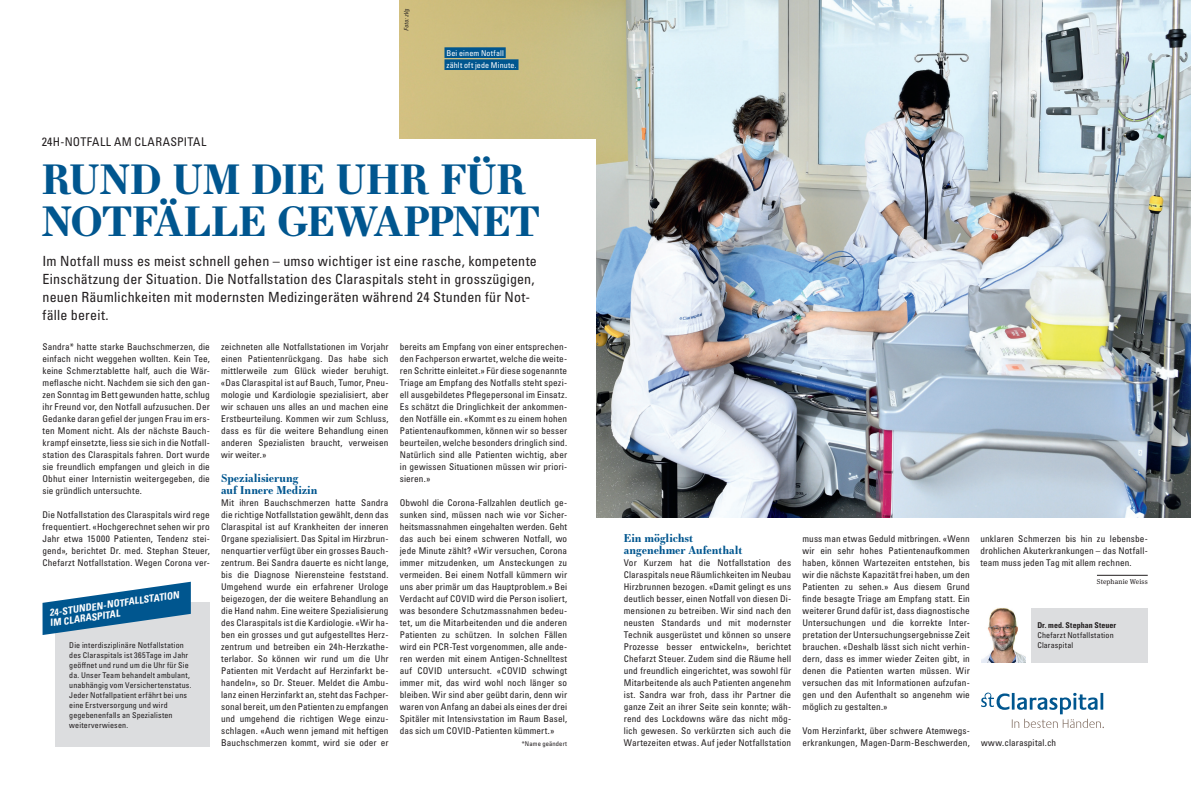
<style>
.page{position:relative;width:1191px;height:800px;background:#fff}
.page>*{position:absolute;margin:0;border:0;box-sizing:border-box;transform-origin:0 0}
.t1{font:700 41px/42px "Essonnes Text";letter-spacing:-.01em;color:#00568f}
.t2{font:condensed 14px/18px "Univers LT Pro";letter-spacing:.015em;color:#231f20}
.t3{font:condensed 12px "Univers LT Pro";letter-spacing:.03em;color:#231f20}
.t4{font:700 11px/12px "Essonnes Text";color:#00568f}
.t5{font:italic 700 condensed 9.9px/10px "Univers LT Pro";color:#fff}
.t6{font:condensed 9.2px/12px "Univers LT Pro";letter-spacing:.01em;color:#231f20;text-align:justify}
.t7{font:condensed 8px/10px "Univers LT Pro";letter-spacing:.02em;color:#231f20}
.t8{font:condensed 8px/12px "Univers LT Pro";letter-spacing:.02em;color:#fff}
.t9{font:700 condensed 8px "Univers LT Pro";letter-spacing:.01em;color:#231f20}
.t10{font:7px "Meta Serif Pro";letter-spacing:.015em;color:#231f20}
.t11{font:condensed 6.5px "Univers LT Pro";letter-spacing:.02em;color:#231f20}
.t12{font:italic condensed 6px "Univers LT Pro";color:#231f20}
</style>
<div class="page">
<img style="left:400px;top:0;width:791px;height:518px">
<div style="left:0;top:140px;width:595px;height:384px;background:#fff"></div>
<div style="left:444px;top:47px;width:62px;height:11px;background:#00568f"></div>
<div style="left:444px;top:59px;width:74px;height:11px;background:#00568f"></div>
<div style="left:1031px;top:608px;width:117px;height:54px;background:#dcdddf"></div>
<img style="left:981px;top:608px;width:44px;height:54px">
<hr style="left:1097px;top:575px;width:50px;height:1px;background:#231f20">
<div style="left:55px;top:602px;width:155px;height:144px;background:#dcdddf"></div>
<svg style="left:43px;top:581px;width:148px;height:54px"></svg>
<svg style="left:981px;top:692px;width:123px;height:36px"></svg>
<p class="t12" style="left:402px;top:31px;width:24px;rotate:-90deg">Foto: zVg</p>
<p class="t8" style="left:446px;top:46px;width:72px">Bei einem Notfall zählt oft jede Minute.</p>
<h3 class="t3" style="left:42px;top:134px;width:166px">24H-NOTFALL AM CLARASPITAL</h3>
<h1 class="t1" style="left:42px;top:157px;width:499px">RUND UM DIE UHR FÜR<br>NOTFÄLLE GEWAPPNET</h1>
<p class="t2" style="left:43px;top:251px;width:496px">Im Notfall muss es meist schnell gehen – umso wichtiger ist eine rasche, kompetente Einschätzung der Situation. Die Notfallstation des Claraspitals steht in grosszügigen, neuen Räumlichkeiten mit modernsten Medizingeräten während 24 Stunden für Not&shy;fälle bereit.</p>
<p class="t6" style="left:43px;top:340px;width:169px">Sandra* hatte starke Bauchschmerzen, die einfach nicht weggehen wollten. Kein Tee, keine Schmerztablette half, auch die Wär&shy;meflasche nicht. Nachdem sie sich den gan&shy;zen Sonntag im Bett gewunden hatte, schlug ihr Freund vor, den Notfall aufzusuchen. Der Gedanke daran gefiel der jungen Frau im ers&shy;ten Moment nicht. Als der nächste Bauch&shy;krampf einsetzte, liess sie sich in die Notfall&shy;station des Claraspitals fahren. Dort wurde sie freundlich empfangen und gleich in die Obhut einer Internistin weitergegeben, die sie gründlich untersuchte.</p>
<p class="t6" style="left:43px;top:508px;width:169px">Die Notfallstation des Claraspitals wird rege frequentiert. «Hochgerechnet sehen wir pro Jahr etwa 15000 Patienten, Tendenz stei&shy;gend», berichtet Dr. med. Stephan Steuer, Chefarzt Notfallstation. Wegen Corona ver-</p>
<p class="t6" style="left:400px;top:340px;width:169px">bereits am Empfang von einer entsprechen&shy;den Fachperson erwartet, welche die weite&shy;ren Schritte einleitet.» Für diese sogenannte Triage am Empfang des Notfalls steht spezi&shy;ell ausgebildetes Pflegepersonal im Einsatz.<br>Es schätzt die Dringlichkeit der ankommen&shy;den Notfälle ein. «Kommt es zu einem hohen Patientenaufkommen, können wir so besser beurteilen, welche besonders dringlich sind.<br>Natürlich sind alle Patienten wichtig, aber in gewissen Situationen müssen wir priori&shy;sieren.»</p>
<p class="t6" style="left:400px;top:496px;width:169px">Obwohl die Corona-Fallzahlen deutlich ge&shy;sunken sind, müssen nach wie vor Sicher&shy;heitsmassnahmen eingehalten werden. Geht das auch bei einem schweren Notfall, wo jede Minute zählt? «Wir versuchen, Corona immer mitzudenken, um Ansteckungen zu vermeiden. Bei einem Notfall kümmern wir uns aber primär um das Hauptproblem.» Bei Verdacht auf COVID wird die Person isoliert, was besondere Schutzmassnahmen bedeu&shy;tet, um die Mitarbeitenden und die anderen Patienten zu schützen. In solchen Fällen wird ein PCR-Test vorgenommen, alle ande&shy;ren werden mit einem Antigen-Schnelltest auf COVID untersucht. «COVID schwingt immer mit, das wird wohl noch länger so bleiben. Wir sind aber geübt darin, denn wir waren von Anfang an dabei als eines der drei Spitäler mit Intensivstation im Raum Basel, das sich um COVID-Patienten kümmert.»</p>
<p class="t11" style="left:522px;top:739px;width:47px">*Name geändert</p>
<p class="t6" style="left:221px;top:340px;width:169px">zeichneten alle Notfallstationen im Vorjahr einen Patientenrückgang. Das habe sich mittlerweile zum Glück wieder beruhigt. «Das Claraspital ist auf Bauch, Tumor, Pneu&shy;mologie und Kardiologie spezialisiert, aber wir schauen uns alles an und machen eine Erstbeurteilung. Kommen wir zum Schluss, dass es für die weitere Behandlung einen anderen Spezialisten braucht, verweisen wir weiter.»</p>
<p class="t4" style="left:221px;top:471px;width:98px">Spezialisierung<br>auf Innere Medizin</p>
<p class="t6" style="left:221px;top:496px;width:169px">Mit ihren Bauchschmerzen hatte Sandra die richtige Notfallstation gewählt, denn das Claraspital ist auf Krankheiten der inneren Organe spezialisiert. Das Spital im Hirzbrun&shy;nenquartier verfügt über ein grosses Bauch&shy;zentrum. Bei Sandra dauerte es nicht lange, bis die Diagnose Nierensteine feststand.<br>Umgehend wurde ein erfahrener Urologe beigezogen, der die weitere Behandlung an die Hand nahm. Eine weitere Spezialisierung des Claraspitals ist die Kardiologie. «Wir ha&shy;ben ein grosses und gut aufgestelltes Herz&shy;zentrum und betreiben ein 24h-Herzkathe&shy;terlabor. So können wir rund um die Uhr Patienten mit Verdacht auf Herzinfarkt be&shy;handeln», so Dr. Steuer. Meldet die Ambu&shy;lanz einen Herzinfarkt an, steht das Fachper&shy;sonal bereit, um den Patienten zu empfangen und umgehend die richtigen Wege einzu&shy;schlagen. «Auch wenn jemand mit heftigen Bauchschmerzen kommt, wird sie oder er</p>
<p class="t5" style="left:48px;top:607px;width:133px;rotate:-8deg">24-STUNDEN-NOTFALLSTATION<br>IM CLARASPITAL</p>
<p class="t7" style="left:69px;top:639px;width:124px">Die interdisziplinäre Notfallstation des Claraspitals ist 365Tage im Jahr geöffnet und rund um die Uhr für Sie da. Unser Team behandelt ambulant, unabhängig vom Versichertenstatus.<br>Jeder Notfallpatient erfährt bei uns eine Erstversorgung und wird gegebenenfalls an Spezialisten weiterverwiesen.</p>
<p class="t4" style="left:624px;top:531px;width:120px">Ein möglichst angenehmer Aufenthalt</p>
<p class="t6" style="left:624px;top:556px;width:169px">Vor Kurzem hat die Notfallstation des Claraspitals neue Räumlichkeiten im Neubau Hirzbrunnen bezogen. «Damit gelingt es uns deutlich besser, einen Notfall von diesen Di&shy;mensionen zu betreiben. Wir sind nach den neusten Standards und mit modernster Technik ausgerüstet und können so unsere Prozesse besser entwickeln», berichtet Chefarzt Steuer. Zudem sind die Räume hell und freundlich eingerichtet, was sowohl für Mitarbeitende als auch Patienten angenehm ist. Sandra war froh, dass ihr Partner die ganze Zeit an ihrer Seite sein konnte; wäh&shy;rend des Lockdowns wäre das nicht mög&shy;lich gewesen. So verkürzten sich auch die Wartezeiten etwas. Auf jeder Notfallstation</p>
<p class="t6" style="left:802px;top:532px;width:169px">muss man etwas Geduld mitbringen. «Wenn wir ein sehr hohes Patientenaufkommen haben, können Wartezeiten entstehen, bis wir die nächste Kapazität frei haben, um den Patienten zu sehen.» Aus diesem Grund finde besagte Triage am Empfang statt. Ein weiterer Grund dafür ist, dass diagnostische Untersuchungen und die korrekte Inter&shy;pretation der Untersuchungsergebnisse Zeit brauchen. «Deshalb lässt sich nicht verhin&shy;dern, dass es immer wieder Zeiten gibt, in denen die Patienten warten müssen. Wir versuchen das mit Informationen aufzufan&shy;gen und den Aufenthalt so angenehm wie möglich zu gestalten.»</p>
<p class="t6" style="left:802px;top:724px;width:255px">Vom Herzinfarkt, über schwere Atemwegs-<br>erkrankungen, Magen-Darm-Beschwerden, www.claraspital.ch</p>
<p class="t6" style="left:980px;top:532px;width:169px">unklaren Schmerzen bis hin zu lebensbe&shy;drohlichen Akuterkrankungen – das Notfall&shy;team muss jeden Tag mit allem rechnen.</p>
<p class="t10" style="left:1097px;top:576px;width:52px">Stephanie Weiss</p>
<p class="t9" style="left:1037px;top:620px;width:80px">Dr. med. Stephan Steuer</p>
<p class="t7" style="left:1037px;top:629px;width:78px">Chefarzt Notfallstation<br>Claraspital</p>
</div>
